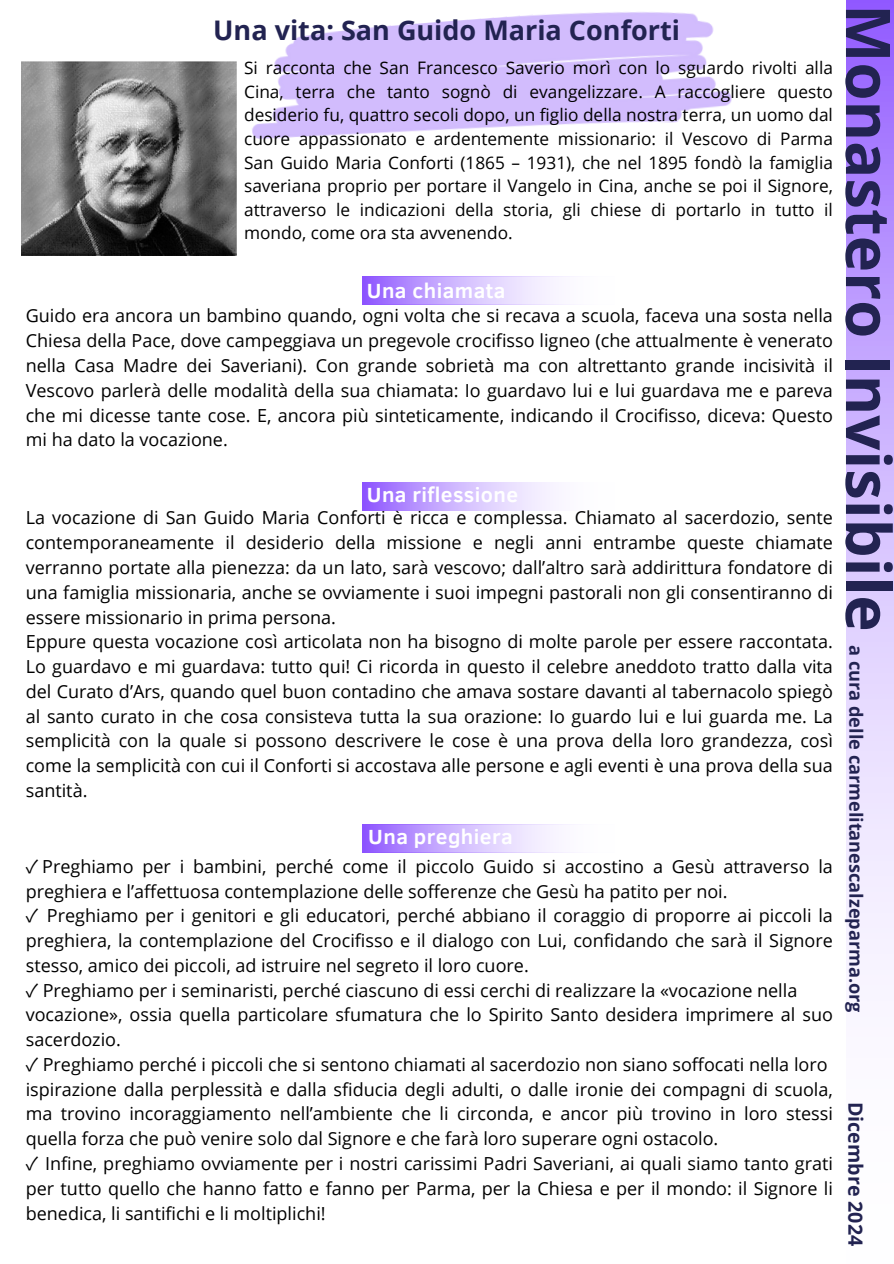
<style>
.page{position:relative;width:894px;height:1264px;background:#fff}
.page>*{position:absolute;margin:0;border:0;box-sizing:border-box;transform-origin:0 0}
.t1{font:700 61.65px "Open Sans";color:#222351}
.t2{font:700 27px "Open Sans";color:#222351}
.t3{font:700 21px "Clear Sans";letter-spacing:.02em;color:#fff}
.t4{font:700 19.65px "Open Sans";color:#222351}
.t5{font:700 18.15px "Open Sans";color:#222351}
.t6{font:18px/24.8px "Open Sans";color:#000;text-align:justify}
.t7{font:17.25px/23.7px "Open Sans";color:#000;text-align:justify}
.s1{font-family:"Noto Sans CJ Ksc"}
</style>
<div class="page">
<svg style="left:362px;top:824px;width:212px;height:28px"></svg>
<svg style="left:846px;top:0;width:47px;height:985px;background:#ceb6ff"></svg>
<img style="left:21px;top:61px;width:215px;height:195px">
<img style="left:252px;top:12px;width:480px;height:127px">
<svg style="left:362px;top:277px;width:194px;height:27px;background:#ccb2ff"></svg>
<svg style="left:362px;top:483px;width:194px;height:27px;background:#ccb2ff"></svg>
<p class="t2" style="left:213px;top:11px;width:468px">Una vita: San Guido Maria Conforti</p>
<p class="t7" style="left:244px;top:55px;width:590px">Si racconta che San Francesco Saverio morì con lo sguardo rivolti alla Cina, terra che tanto sognò di evangelizzare. A raccogliere questo desiderio fu, quattro secoli dopo, un figlio della nostra terra, un uomo dal cuore appassionato e ardentemente missionario: il Vescovo di Parma San Guido Maria Conforti (1865 – 1931), che nel 1895 fondò la famiglia saveriana proprio per portare il Vangelo in Cina, anche se poi il Signore, attraverso le indicazioni della storia, gli chiese di portarlo in tutto il mondo, come ora sta avvenendo.</p>
<h3 class="t3" style="left:367px;top:276px;width:140px">Una chiamata</h3>
<p class="t6" style="left:26px;top:303px;width:808px">Guido era ancora un bambino quando, ogni volta che si recava a scuola, faceva una sosta nella Chiesa della Pace, dove campeggiava un pregevole crocifisso ligneo (che attualmente è venerato nella Casa Madre dei Saveriani). Con grande sobrietà ma con altrettanto grande incisività il Vescovo parlerà delle modalità della sua chiamata: Io guardavo lui e lui guardava me e pareva che mi dicesse tante cose. E, ancora più sinteticamente, indicando il Crocifisso, diceva: Questo mi ha dato la vocazione.</p>
<p class="t3" style="left:367px;top:479px;width:153px">Una riflessione</p>
<p class="t6" style="left:26px;top:505px;width:808px">La vocazione di San Guido Maria Conforti è ricca e complessa. Chiamato al sacerdozio, sente contemporaneamente il desiderio della missione e negli anni entrambe queste chiamate verranno portate alla pienezza: da un lato, sarà vescovo; dall’altro sarà addirittura fondatore di una famiglia missionaria, anche se ovviamente i suoi impegni pastorali non gli consentiranno di essere missionario in prima persona.</p>
<h2 class="t6" style="left:26px;top:629px;width:808px">Eppure questa vocazione così articolata non ha bisogno di molte parole per essere raccontata.<br>Lo guardavo e mi guardava: tutto qui! Ci ricorda in questo il celebre aneddoto tratto dalla vita del Curato d’Ars, quando quel buon contadino che amava sostare davanti al tabernacolo spiegò al santo curato in che cosa consisteva tutta la sua orazione: Io guardo lui e lui guarda me. La semplicità con la quale si possono descrivere le cose è una prova della loro grandezza, così come la semplicità con cui il Conforti si accostava alle persone e agli eventi è una prova della sua santità.</h2>
<p class="t3" style="left:368px;top:821px;width:146px">Una preghiera</p>
<p class="t6" style="left:26px;top:853px;width:808px"><span class="s1">✓</span> Preghiamo per i bambini, perché come il piccolo Guido si accostino a Gesù attraverso la preghiera e l’affettuosa contemplazione delle sofferenze che Gesù ha patito per noi.</p>
<h3 class="t6" style="left:26px;top:903px;width:808px"><span class="s1">✓</span> Preghiamo per i genitori e gli educatori, perché abbiano il coraggio di proporre ai piccoli la preghiera, la contemplazione del Crocifisso e il dialogo con Lui, confidando che sarà il Signore stesso, amico dei piccoli, ad istruire nel segreto il loro cuore.</h3>
<p class="t6" style="left:26px;top:977px;width:772px"><span class="s1">✓</span> Preghiamo per i seminaristi, perché ciascuno di essi cerchi di realizzare la «vocazione nella</p>
<p class="t6" style="left:26px;top:1002px;width:808px">vocazione», ossia quella particolare sfumatura che lo Spirito Santo desidera imprimere al suo sacerdozio.</p>
<h3 class="t6" style="left:26px;top:1051px;width:803px"><span class="s1">✓</span> Preghiamo perché i piccoli che si sentono chiamati al sacerdozio non siano soffocati nella loro</h3>
<p class="t6" style="left:26px;top:1076px;width:808px">ispirazione dalla perplessità e dalla sfiducia degli adulti, o dalle ironie dei compagni di scuola, ma trovino incoraggiamento nell’ambiente che li circonda, e ancor più trovino in loro stessi quella forza che può venire solo dal Signore e che farà loro superare ogni ostacolo.</p>
<p class="t6" style="left:26px;top:1150px;width:808px"><span class="s1">✓</span> Infine, preghiamo ovviamente per i nostri carissimi Padri Saveriani, ai quali siamo tanto grati per tutto quello che hanno fatto e fanno per Parma, per la Chiesa e per il mondo: il Signore li benedica, li santifichi e li moltiplichi!</p>
<p class="t1" style="left:911px;top:4px;width:629px;rotate:90deg">Monastero Invisibile</p>
<p class="t5" style="left:868px;top:645px;width:369px;rotate:90deg">a cura delle carmelitanescalzeparma.org</p>
<p class="t4" style="left:869px;top:1101px;width:146px;rotate:90deg">Dicembre 2024</p>
</div>
